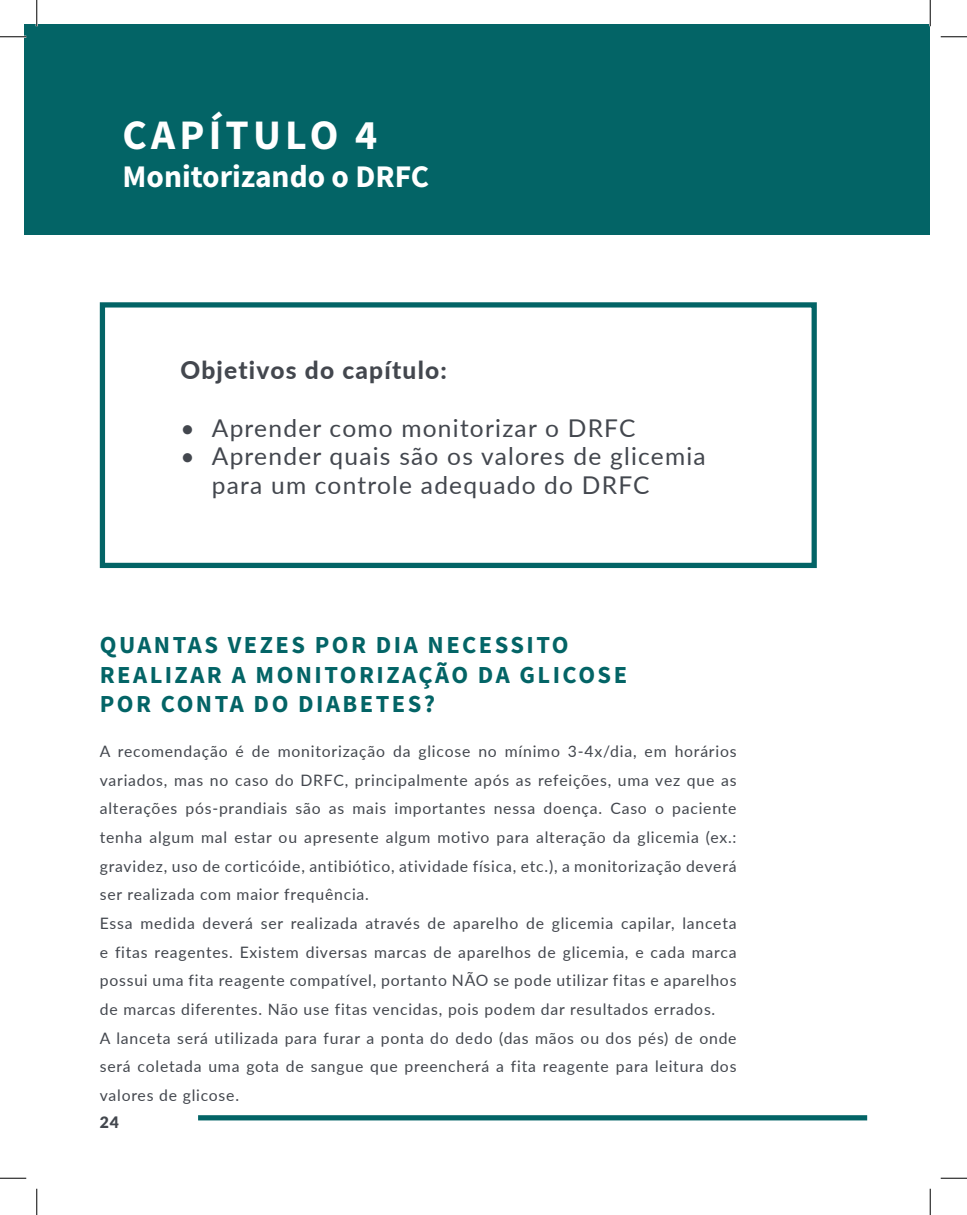
<style>
.page{position:relative;width:967px;height:1215px;background:#fff}
.page>*{position:absolute;margin:0;border:0;box-sizing:border-box;transform-origin:0 0}
.t1{font:700 42px "Source Sans Pro";letter-spacing:.1em;color:#fff}
.t2{font:700 31.5px "Source Sans Pro";color:#fff}
.t3{font:24.5px/28.7px "Lato";letter-spacing:.05em;color:#43474e}
.t4{font:700 24.5px/29.4px "Source Sans Pro";letter-spacing:.1em;color:#036466}
.t5{font:800 24.5px "Lato";letter-spacing:.05em;color:#43474e}
.t6{font:15.75px/28.7px "Lato";letter-spacing:.05em;color:#43474e}
.t7{font:900 15.75px "Lato";color:#43474e}
</style>
<div class="page">
<div style="left:24px;top:24px;width:906px;height:211px;background:#036466"></div>
<div style="left:100px;top:302px;width:716px;height:266px;border:5px solid #036466"></div>
<div style="left:198px;top:1115px;width:669px;height:5px;background:#036466"></div>
<hr style="left:0;top:36px;width:26px;height:2px;background:#fff">
<hr style="left:36px;top:0;width:2px;height:26px;background:#fff">
<svg style="left:0;top:36px;width:26px;height:1px"></svg>
<svg style="left:940px;top:36px;width:26px;height:1px"></svg>
<svg style="left:0;top:1177px;width:26px;height:1px"></svg>
<svg style="left:940px;top:1177px;width:26px;height:1px"></svg>
<svg style="left:36px;top:0;width:1px;height:26px"></svg>
<svg style="left:36px;top:1188px;width:1px;height:26px"></svg>
<svg style="left:929px;top:0;width:1px;height:26px"></svg>
<svg style="left:929px;top:1188px;width:1px;height:26px"></svg>
<h1 class="t1" style="left:122px;top:106px;width:256px">CAPÍTULO 4</h1>
<h2 class="t2" style="left:122px;top:155px;width:308px">Monitorizando o DRFC</h2>
<h3 class="t5" style="left:180px;top:352px;width:268px">Objetivos do capítulo:</h3>
<h3 class="t3" style="left:180px;top:412px;width:456px">• Aprender como monitorizar o DRFC</h3>
<h3 class="t3" style="left:212px;top:441px;width:495px;text-indent:-32px">• Aprender quais são os valores de glicemia para um controle adequado do DRFC</h3>
<h3 class="t4" style="left:100px;top:630px;width:529px">QUANTAS VEZES POR DIA NECESSITO<br>REALIZAR A MONITORIZAÇÃO DA GLICOSE<br>POR CONTA DO DIABETES?</h3>
<p class="t6" style="left:100px;top:736px;width:638px">A recomendação é de monitorização da glicose no mínimo 3-4x/dia, em horários variados, mas no caso do DRFC, principalmente após as refeições, uma vez que as alterações pós-prandiais são as mais importantes nessa doença. Caso o paciente tenha algum mal estar ou apresente algum motivo para alteração da glicemia (ex.: gravidez, uso de corticóide, antibiótico, atividade física, etc.), a monitorização deverá ser realizada com maior frequência.<br>Essa medida deverá ser realizada através de aparelho de glicemia capilar, lanceta e fitas reagentes. Existem diversas marcas de aparelhos de glicemia, e cada marca possui uma fita reagente compatível, portanto NÃO se pode utilizar fitas e aparelhos de marcas diferentes. Não use fitas vencidas, pois podem dar resultados errados.<br>A lanceta será utilizada para furar a ponta do dedo (das mãos ou dos pés) de onde será coletada uma gota de sangue que preencherá a fita reagente para leitura dos valores de glicose.</p>
<p class="t7" style="left:100px;top:1110px;width:21px">24</p>
</div>
